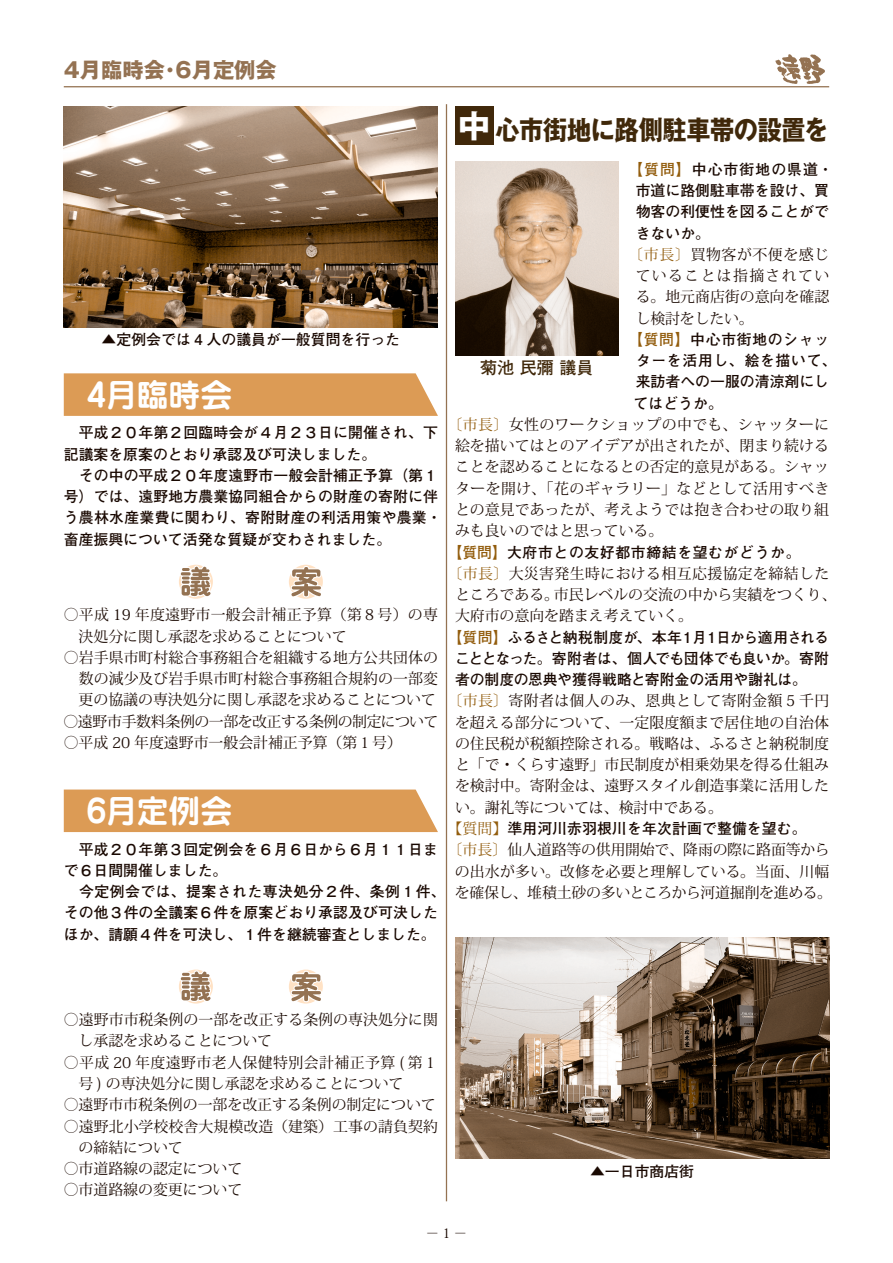
<style>
.page{position:relative;width:893px;height:1263px;background:#fff}
.page>*{position:absolute;margin:0;border:0;box-sizing:border-box;transform-origin:0 0}
.t1{font:700 31.95px "Jun 501 Pro";letter-spacing:-.01em;color:#fff}
.t2{font:700 26.55px "Gothic MB101 Pro";letter-spacing:-.015em;color:#40280a;scale:.91 1}
.t3{font:700 21.3px "Gothic MB101 Pro";color:#947252}
.t4{font:700 16.95px "Futo Go B101 Pro";color:#40280a}
.t5{font:14.85px/21.3px "Koz Min Std";color:#190801}
.t6{font:700 14.85px/21.3px "Futo Go B101 Pro";letter-spacing:.005em;color:#190801}
.t7{font:700 14.85px/21.3px "Futo Go B101 Pro";letter-spacing:.04em;color:#190801;text-align:center}
.t8{font:14.85px "Koz Min Std";letter-spacing:-.03em;color:#190801}
.t9{font:13.35px "Koz Min Std";color:#190801}
.s1{font-size:31.95px;color:#fff}
.s2{color:#925c0c}
.s3{font-family:"Koz Min Std";font-weight:400;color:#925c0c}
</style>
<div class="page">
<hr style="left:64px;top:86px;width:765px;height:1px;background:#947252">
<svg style="left:775px;top:54px;width:50px;height:30px"></svg>
<svg style="left:179px;top:564px;width:34px;height:35px"></svg>
<svg style="left:289px;top:565px;width:34px;height:33px"></svg>
<svg style="left:179px;top:969px;width:34px;height:35px"></svg>
<svg style="left:289px;top:970px;width:34px;height:33px"></svg>
<hr style="left:446px;top:104px;width:1px;height:1097px;background:#947252">
<img style="left:64px;top:106px;width:374px;height:221px">
<img style="left:455px;top:937px;width:374px;height:222px">
<svg style="left:64px;top:373px;width:374px;height:43px;background:#dd9e5b"></svg>
<div style="left:64px;top:789px;width:374px;height:43px;background:#dc9b55"></div>
<img style="left:455px;top:162px;width:164px;height:193px">
<div style="left:455px;top:106px;width:38px;height:39px;background:#40280a"></div>
<h3 class="t3" style="left:64px;top:52px;width:214px">4月臨時会･6月定例会</h3>
<p class="t6" style="left:102px;top:327px;width:300px">▲定例会では 4 人の議員が一般質問を行った</p>
<h1 class="t1" style="left:87px;top:369px;width:147px">4月臨時会</h1>
<p class="t6" style="left:64px;top:420px;width:379px">　平成２０年第２回臨時会が４月２３日に開催され、下記議案を原案のとおり承認及び可決しました。<br>　その中の平成２０年度遠野市一般会計補正予算（第１号）では、遠野地方農業協同組合からの財産の寄附に伴う農林水産業費に関わり、寄附財産の利活用策や農業・畜産振興について活発な質疑が交わされました。</p>
<p class="t5" style="left:64px;top:604px;width:376px">○平成 19 年度遠野市一般会計補正予算（第８号）の専　決処分に関し承認を求めることについて</p>
<p class="t5" style="left:64px;top:647px;width:376px;text-align:justify">○岩手県市町村総合事務組合を組織する地方公共団体の　数の減少及び岩手県市町村総合事務組合規約の一部変　更の協議の専決処分に関し承認を求めることについて</p>
<p class="t8" style="left:63px;top:712px;width:376px">○遠野市手数料条例の一部を改正する条例の制定について</p>
<p class="t5" style="left:64px;top:732px;width:340px">○平成 20 年度遠野市一般会計補正予算（第１号）</p>
<h1 class="t1" style="left:87px;top:785px;width:147px">6月定例会</h1>
<p class="t6" style="left:64px;top:836px;width:383px">　平成２０年第３回定例会を６月６日から６月１１日まで６日間開催しました。<br>　今定例会では、提案された専決処分２件、条例１件、その他３件の全議案６件を原案どおり承認及び可決したほか、請願４件を可決し、１件を継続審査としました。</p>
<h2 class="t2" style="left:458px;top:108px;width:408px"><span class="s1">中</span>心市街地に路側駐車帯の設置を</h2>
<p class="t6" style="left:636px;top:156px;width:199px;text-indent:-7px"><span class="s2">【質問】</span>中心市街地の県道・市道に路側駐車帯を設け、買物客の利便性を図ることができないか。</p>
<p class="t5" style="left:636px;top:244px;width:195px;text-align:justify;text-indent:-7px"><span class="s2">〔市長〕</span>買物客が不便を感じていることは指摘されている。地元商店街の意向を確認し検討をしたい。　</p>
<p class="t7" style="left:628px;top:327px;width:210px"><span class="s2">【質問】</span>中心市街地のシャッターを活用し、絵を描いて、来訪者への一服の清涼剤にし</p>
<p class="t5" style="left:455px;top:414px;width:376px;text-align:justify;text-indent:-7px"><span class="s2">〔市長〕</span>女性のワークショップの中でも、シャッターに絵を描いてはとのアイデアが出されたが、閉まり続けることを認めることになるとの否定的意見がある。シャッターを開け、「花のギャラリー」などとして活用すべきとの意見であったが、考えようでは抱き合わせの取り組みも良いのではと思っている。　</p>
<p class="t7" style="left:448px;top:539px;width:354px"><span class="s2">【質問】</span>大府市との友好都市締結を望むがどうか。</p>
<p class="t5" style="left:455px;top:563px;width:383px;text-indent:-7px"><span class="s2">〔市長〕</span>大災害発生時における相互応援協定を締結したところである。市民レベルの交流の中から実績をつくり、大府市の意向を踏まえ考えていく。</p>
<p class="t6" style="left:455px;top:624px;width:376px;text-align:justify;text-indent:-7px"><span class="s2">【質問】</span>ふるさと納税制度が、本年１月１日から適用されることとなった。寄附者は、個人でも団体でも良いか。寄附者の制度の恩典や獲得戦略と寄附金の活用や謝礼は。</p>
<p class="t5" style="left:455px;top:690px;width:376px;text-align:justify;text-indent:-7px"><span class="s2">〔市長〕</span>寄附者は個人のみ、恩典として寄附金額 5 千円を超える部分について、一定限度額まで居住地の自治体の住民税が税額控除される。戦略は、ふるさと納税制度と「で・くらす遠野」市民制度が相乗効果を得る仕組みを検討中。寄附金は、遠野スタイル創造事業に活用したい。謝礼等については、検討中である。</p>
<p class="t6" style="left:448px;top:816px;width:361px"><span class="s3">【質問】</span>準用河川赤羽根川を年次計画で整備を望む。</p>
<p class="t5" style="left:448px;top:839px;width:386px;text-align:center"><span class="s2">〔市長〕</span>仙人道路等の供用開始で、降雨の際に路面等からの出水が多い。改修を必要と理解している。当面、川幅を確保し、堆積土砂の多いところから河道掘削を進める。</p>
<p class="t4" style="left:480px;top:354px;width:115px">菊池 民彌 議員</p>
<p class="t5" style="left:64px;top:1009px;width:376px">○遠野市市税条例の一部を改正する条例の専決処分に関　し承認を求めることについて</p>
<p class="t5" style="left:64px;top:1052px;width:376px">○平成 20 年度遠野市老人保健特別会計補正予算 ( 第１　号 ) の専決処分に関し承認を求めることについて</p>
<p class="t5" style="left:64px;top:1094px;width:374px">○遠野市市税条例の一部を改正する条例の制定について</p>
<p class="t5" style="left:64px;top:1115px;width:376px">○遠野北小学校校舎大規模改造（建築）工事の請負契約　の締結について</p>
<p class="t5" style="left:64px;top:1158px;width:180px">○市道路線の認定について</p>
<p class="t5" style="left:64px;top:1179px;width:180px">○市道路線の変更について</p>
<p class="t6" style="left:590px;top:1159px;width:106px">▲一日市商店街</p>
<p class="t9" style="left:426px;top:1225px;width:43px">－1－</p>
</div>
